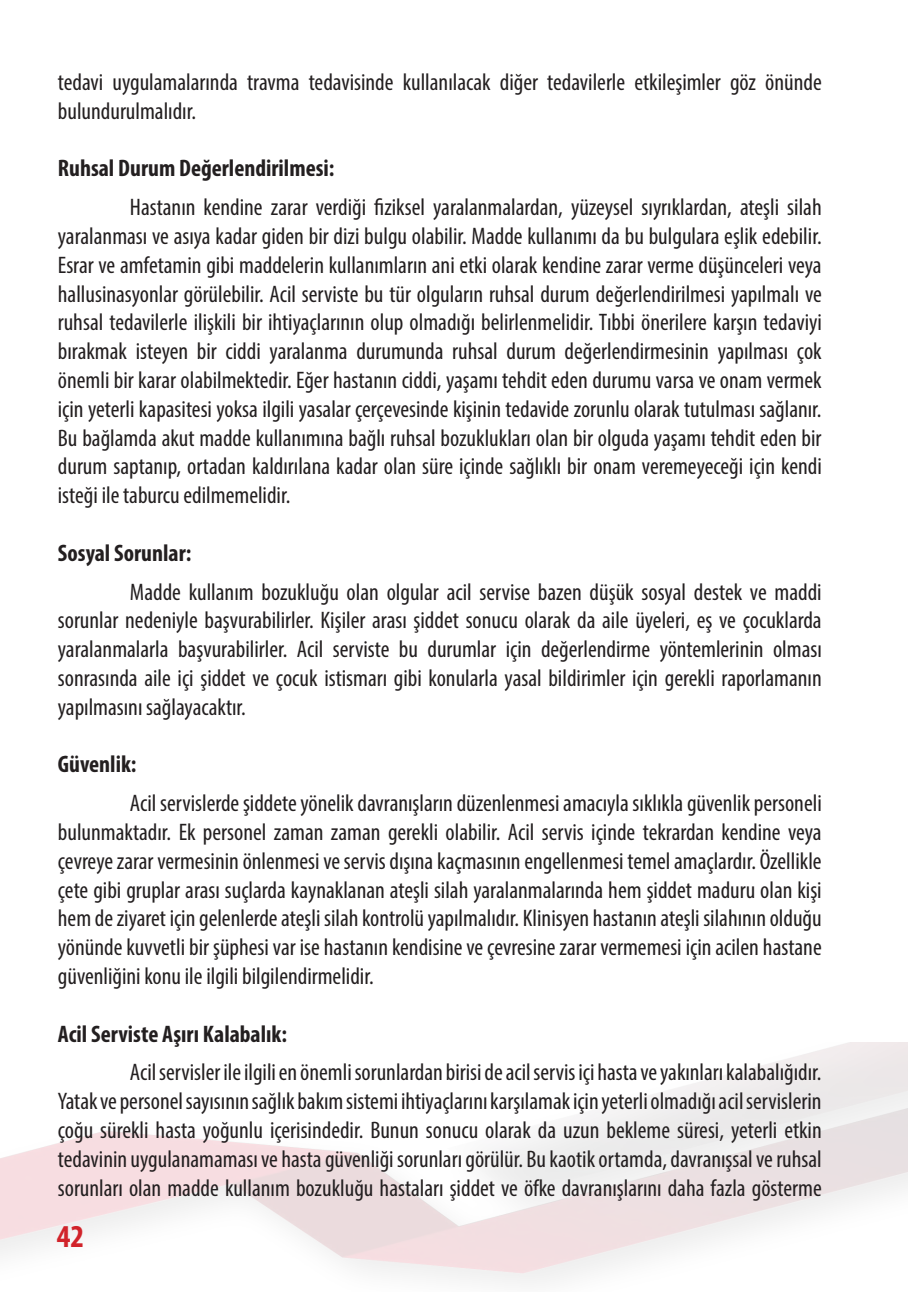
<style>
.page{position:relative;width:908px;height:1304px;background:#fff}
.page>*{position:absolute;margin:0;border:0;box-sizing:border-box;transform-origin:0 0}
.t1{font:700 condensed 32px "Myriad Pro";color:#d1232a}
.t2{font:condensed 24px/28.8px "Myriad Pro";color:#231f20;text-align:justify}
.t3{font:700 condensed 24px "Myriad Pro";color:#231f20}
</style>
<div class="page">
<p class="t2" style="left:58px;top:67px;width:765px">tedavi uygulamalarında travma tedavisinde kullanılacak diğer tedavilerle etkileşimler göz önünde bulundurulmalıdır.</p>
<p class="t3" style="left:58px;top:153px;width:278px">Ruhsal Durum Değerlendirilmesi:</p>
<p class="t2" style="left:58px;top:193px;width:765px;text-indent:72px">Hastanın kendine zarar verdiği fiziksel yaralanmalardan, yüzeysel sıyrıklardan, ateşli silah yaralanması ve asıya kadar giden bir dizi bulgu olabilir. Madde kullanımı da bu bulgulara eşlik edebilir.<br>Esrar ve amfetamin gibi maddelerin kullanımların ani etki olarak kendine zarar verme düşünceleri veya hallusinasyonlar görülebilir. Acil serviste bu tür olguların ruhsal durum değerlendirilmesi yapılmalı ve ruhsal tedavilerle ilişkili bir ihtiyaçlarının olup olmadığı belirlenmelidir. Tıbbi önerilere karşın tedaviyi bırakmak isteyen bir ciddi yaralanma durumunda ruhsal durum değerlendirmesinin yapılması çok önemli bir karar olabilmektedir. Eğer hastanın ciddi, yaşamı tehdit eden durumu varsa ve onam vermek için yeterli kapasitesi yoksa ilgili yasalar çerçevesinde kişinin tedavide zorunlu olarak tutulması sağlanır.<br>Bu bağlamda akut madde kullanımına bağlı ruhsal bozuklukları olan bir olguda yaşamı tehdit eden bir durum saptanıp, ortadan kaldırılana kadar olan süre içinde sağlıklı bir onam veremeyeceği için kendi isteği ile taburcu edilmemelidir.</p>
<p class="t3" style="left:58px;top:538px;width:135px">Sosyal Sorunlar:</p>
<p class="t2" style="left:58px;top:577px;width:765px;text-indent:72px">Madde kullanım bozukluğu olan olgular acil servise bazen düşük sosyal destek ve maddi sorunlar nedeniyle başvurabilirler. Kişiler arası şiddet sonucu olarak da aile üyeleri, eş ve çocuklarda yaralanmalarla başvurabilirler. Acil serviste bu durumlar için değerlendirme yöntemlerinin olması sonrasında aile içi şiddet ve çocuk istismarı gibi konularla yasal bildirimler için gerekli raporlamanın yapılmasını sağlayacaktır.</p>
<p class="t3" style="left:58px;top:749px;width:80px">Güvenlik:</p>
<p class="t2" style="left:58px;top:789px;width:765px;text-indent:72px">Acil servislerde şiddete yönelik davranışların düzenlenmesi amacıyla sıklıkla güvenlik personeli bulunmaktadır. Ek personel zaman zaman gerekli olabilir. Acil servis içinde tekrardan kendine veya çevreye zarar vermesinin önlenmesi ve servis dışına kaçmasının engellenmesi temel amaçlardır. Özellikle çete gibi gruplar arası suçlarda kaynaklanan ateşli silah yaralanmalarında hem şiddet maduru olan kişi hem de ziyaret için gelenlerde ateşli silah kontrolü yapılmalıdır. Klinisyen hastanın ateşli silahının olduğu yönünde kuvvetli bir şüphesi var ise hastanın kendisine ve çevresine zarar vermemesi için acilen hastane güvenliğini konu ile ilgili bilgilendirmelidir.</p>
<p class="t3" style="left:58px;top:1019px;width:230px">Acil Serviste Aşırı Kalabalık:</p>
<p class="t2" style="left:58px;top:1058px;width:765px;text-indent:72px">Acil servisler ile ilgili en önemli sorunlardan birisi de acil servis içi hasta ve yakınları kalabalığıdır.<br>Yatak ve personel sayısının sağlık bakım sistemi ihtiyaçlarını karşılamak için yeterli olmadığı acil servislerin çoğu sürekli hasta yoğunlu içerisindedir. Bunun sonucu olarak da uzun bekleme süresi, yeterli etkin tedavinin uygulanamaması ve hasta güvenliği sorunları görülür. Bu kaotik ortamda, davranışsal ve ruhsal sorunları olan madde kullanım bozukluğu hastaları şiddet ve öfke davranışlarını daha fazla gösterme</p>
<h1 class="t1" style="left:57px;top:1216px;width:29px">42</h1>
</div>
